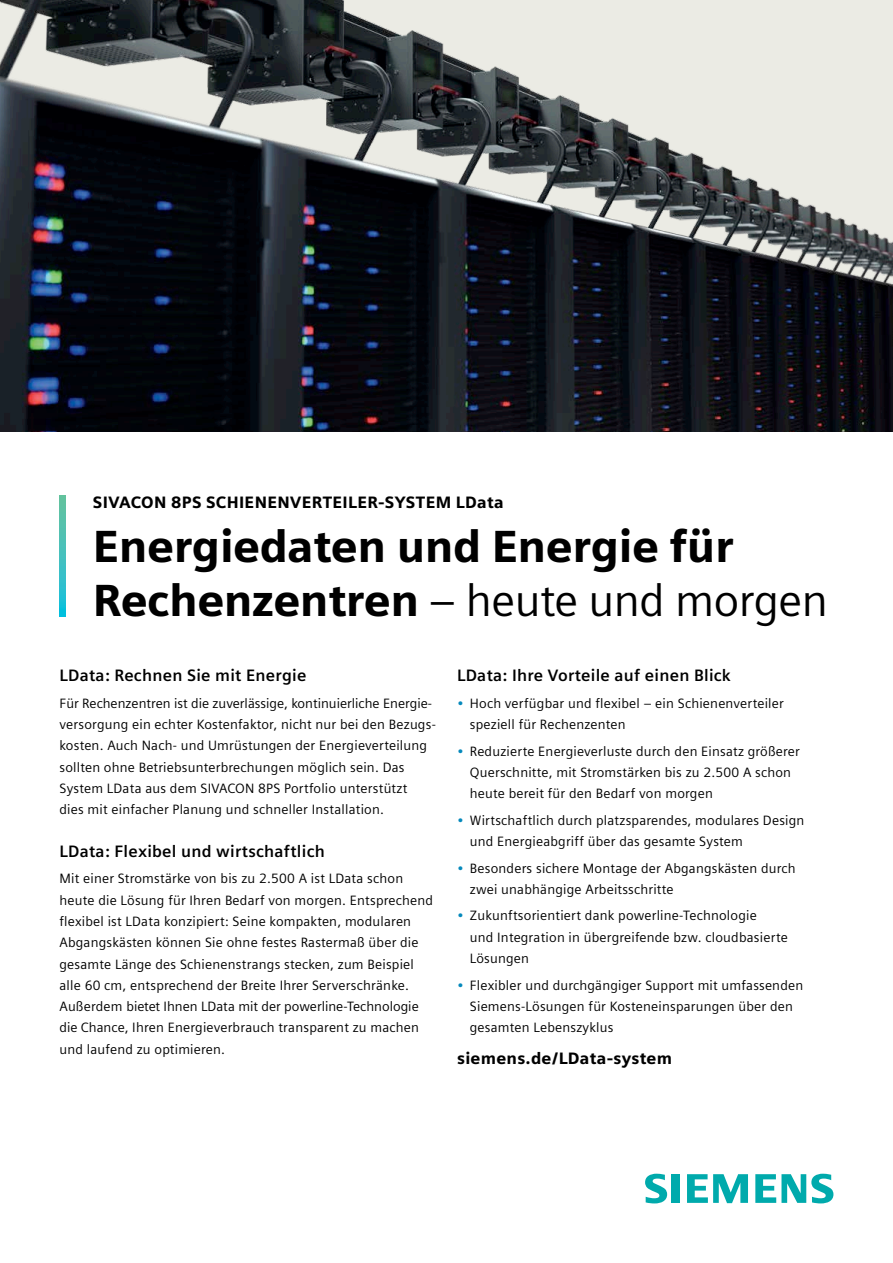
<style>
.page{position:relative;width:893px;height:1263px;background:#fff}
.page>*{position:absolute;margin:0;border:0;box-sizing:border-box;transform-origin:0 0}
.t1{font:45px "Siemens Sans Global";letter-spacing:-.01em;color:#000}
.t2{font:900 45px "Siemens Sans";letter-spacing:-.01em;color:#000}
.t3{font:700 16.5px "Siemens Sans Global";letter-spacing:.015em;color:#000}
.t4{font:900 16.5px "Siemens Sans";letter-spacing:.02em;color:#000}
.t5{font:13.5px/21.3px "Siemens Sans Global";letter-spacing:.015em;color:#000}
.s1{font-family:"Siemens Sans";font-weight:900}
.s2{color:#0589bc}
</style>
<div class="page">
<img style="left:0;top:0;width:893px;height:432px">
<svg style="left:60px;top:495px;width:5px;height:121px"></svg>
<svg style="left:645px;top:1174px;width:35px;height:29px"></svg>
<svg style="left:687px;top:1174px;width:61px;height:29px"></svg>
<svg style="left:755px;top:1174px;width:78px;height:29px"></svg>
<p class="t4" style="left:93px;top:492px;width:412px">SIVACON 8PS SCHIENENVERTEILER-SYSTEM LData</p>
<h1 class="t2" style="left:93px;top:520px;width:642px">Energiedaten und Energie für</h1>
<h1 class="t1" style="left:93px;top:568px;width:736px"><span class="s1">Rechenzentren</span> – heute und morgen</h1>
<p class="t3" style="left:60px;top:666px;width:248px">LData: Rechnen Sie mit Energie</p>
<p class="t5" style="left:60px;top:693px;width:378px">Für Rechenzentren ist die zuverlässige, kontinuierliche Energie&shy;versorgung ein echter Kostenfaktor, nicht nur bei den Bezugs&shy;kosten. Auch Nach- und Umrüstungen der Energieverteilung sollten ohne Betriebsunterbrechungen möglich sein. Das System LData aus dem SIVACON 8PS Portfolio unterstützt<br>dies mit einfacher Planung und schneller Installation.</p>
<p class="t3" style="left:60px;top:841px;width:267px">LData: Flexibel und wirtschaftlich</p>
<p class="t5" style="left:60px;top:869px;width:375px">Mit einer Stromstärke von bis zu 2.500 A ist LData schon heute die Lösung für Ihren Bedarf von morgen. Entsprechend flexibel ist LData konzipiert: Seine kompakten, modularen Abgangskästen können Sie ohne festes Rastermaß über die gesamte Länge des Schienenstrangs stecken, zum Beispiel alle 60 cm, entsprechend der Breite Ihrer Serverschränke.<br>Außerdem bietet Ihnen LData mit der powerline-Technologie die Chance, Ihren Energieverbrauch transparent zu machen und laufend zu optimieren.</p>
<p class="t3" style="left:457px;top:666px;width:275px">LData: Ihre Vorteile auf einen Blick</p>
<p class="t5" style="left:470px;top:693px;width:315px;text-indent:-13px"><span class="s2">•</span> Hoch verfügbar und flexibel – ein Schienenverteiler speziell für Rechenzenten</p>
<p class="t5" style="left:470px;top:741px;width:332px;text-indent:-13px"><span class="s2">•</span> Reduzierte Energieverluste durch den Einsatz größerer<br>Querschnitte, mit Stromstärken bis zu 2.500 A schon heute bereit für den Bedarf von morgen</p>
<p class="t5" style="left:470px;top:810px;width:336px;text-indent:-13px"><span class="s2">•</span> Wirtschaftlich durch platzsparendes, modulares Design und Energieabgriff über das gesamte System</p>
<p class="t5" style="left:470px;top:858px;width:327px;text-indent:-13px"><span class="s2">•</span> Besonders sichere Montage der Abgangskästen durch zwei unabhängige Arbeitsschritte</p>
<p class="t5" style="left:470px;top:906px;width:319px;text-indent:-13px"><span class="s2">•</span> Zukunftsorientiert dank powerline-Technologie<br>und Integration in übergreifende bzw. cloudbasierte<br>Lösungen</p>
<p class="t5" style="left:470px;top:975px;width:335px;text-indent:-13px"><span class="s2">•</span> Flexibler und durchgängiger Support mit umfassenden<br>Siemens-Lösungen für Kosteneinsparungen über den gesamten Lebenszyklus</p>
<p class="t4" style="left:457px;top:1049px;width:216px">siemens.de/LData-system</p>
</div>
